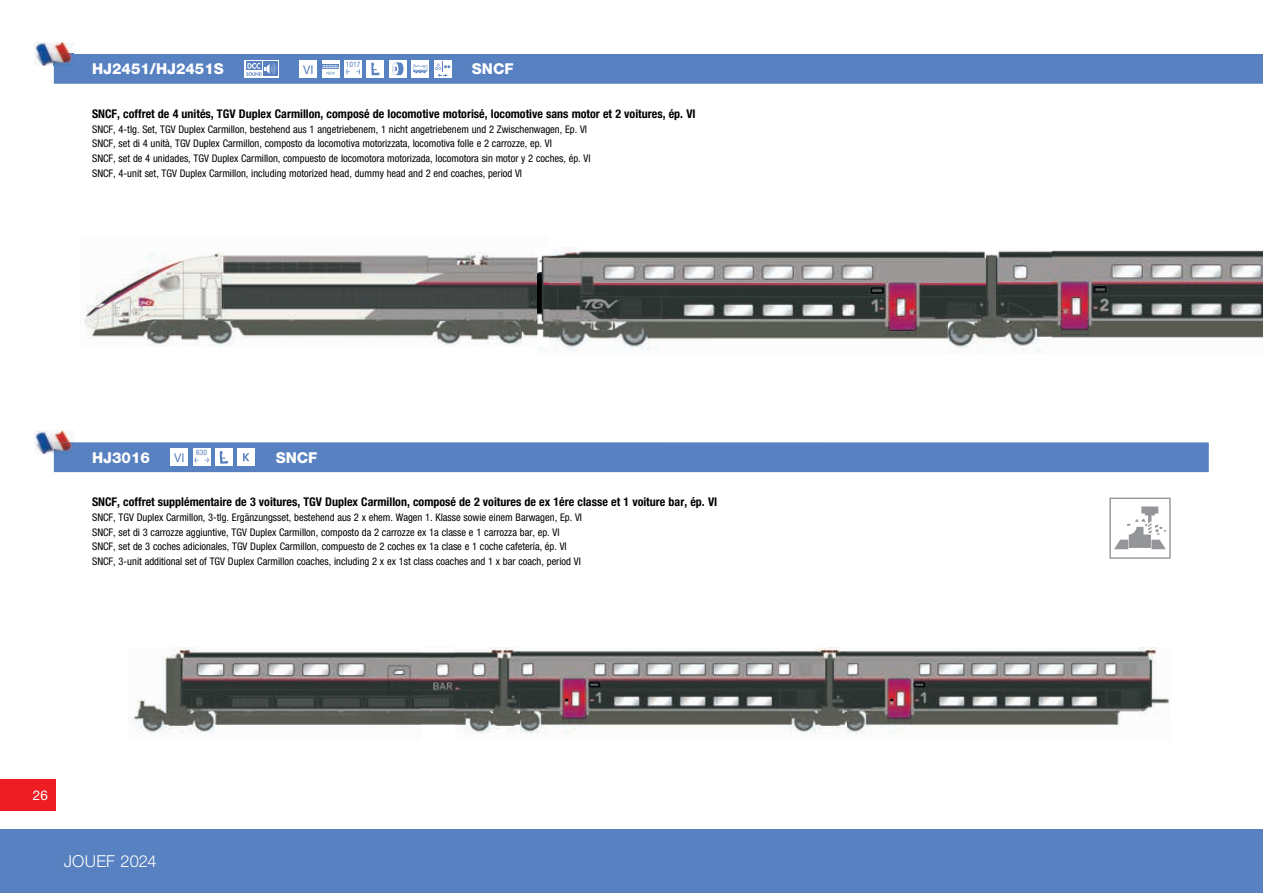
<style>
.page{position:relative;width:1263px;height:893px;background:#fff}
.page>*{position:absolute;margin:0;border:0;box-sizing:border-box;transform-origin:0 0}
.t1{font:300 16.5px "Helvetica Neue LT Std";letter-spacing:.005em;color:#fff}
.t2{font:800 15px "Helvetica Neue LT Std";color:#fff}
.t3{font:13.5px "Helvetica Neue LT Std";color:#fff}
.t4{font:700 condensed 12px "Helvetica Neue LT Std";color:#000}
.t5{font:12px "Helvetica Neue LT Std";color:#5881c1}
.t6{font:condensed 10.5px/14.7px "Helvetica Neue LT Std";color:#000}
.t7{font:condensed 7.5px "Helvetica Neue LT Std";color:#5881c1}
</style>
<div class="page">
<div style="left:0;top:829px;width:1263px;height:64px;background:#5881c1"></div>
<div style="left:0;top:779px;width:55px;height:32px;background:#ee1d23"></div>
<div style="left:54px;top:54px;width:1209px;height:30px;background:#5881c1"></div>
<svg style="left:246px;top:63px;width:30px;height:13px"></svg>
<div style="left:300px;top:60px;width:17px;height:17px;background:#fff"></div>
<div style="left:322px;top:60px;width:17px;height:17px;background:#fff"></div>
<div style="left:322px;top:64px;width:17px;height:5px;background:#5881c1"></div>
<svg style="left:323px;top:65px;width:16px;height:10px"></svg>
<div style="left:345px;top:60px;width:17px;height:17px;background:#fff"></div>
<svg style="left:346px;top:69px;width:4px;height:5px"></svg>
<svg style="left:356px;top:69px;width:4px;height:5px"></svg>
<div style="left:367px;top:60px;width:17px;height:17px;background:#fff"></div>
<svg style="left:371px;top:63px;width:9px;height:12px"></svg>
<svg style="left:389px;top:60px;width:17px;height:17px"></svg>
<svg style="left:392px;top:63px;width:11px;height:12px"></svg>
<div style="left:412px;top:60px;width:17px;height:17px;background:#fff"></div>
<svg style="left:413px;top:64px;width:14px;height:9px"></svg>
<div style="left:434px;top:60px;width:17px;height:17px;background:#fff"></div>
<svg style="left:435px;top:61px;width:15px;height:16px"></svg>
<img style="left:34px;top:42px;width:40px;height:24px">
<img style="left:54px;top:54px;width:20px;height:12px">
<div style="left:54px;top:442px;width:1155px;height:30px;background:#5881c1"></div>
<div style="left:171px;top:449px;width:17px;height:17px;background:#fff"></div>
<div style="left:193px;top:449px;width:17px;height:17px;background:#fff"></div>
<svg style="left:195px;top:458px;width:4px;height:5px"></svg>
<svg style="left:205px;top:458px;width:4px;height:5px"></svg>
<div style="left:215px;top:449px;width:17px;height:17px;background:#fff"></div>
<svg style="left:220px;top:451px;width:9px;height:13px"></svg>
<div style="left:238px;top:449px;width:17px;height:17px;background:#fff"></div>
<svg style="left:243px;top:453px;width:7px;height:8px"></svg>
<img style="left:34px;top:430px;width:40px;height:24px">
<img style="left:54px;top:442px;width:20px;height:12px">
<img style="left:85px;top:252px;width:453px;height:94px">
<img style="left:538px;top:247px;width:411px;height:104px">
<img style="left:949px;top:251px;width:47px;height:49px">
<img style="left:949px;top:300px;width:47px;height:48px">
<img style="left:538px;top:247px;width:10px;height:99px">
<img style="left:1051px;top:250px;width:212px;height:88px">
<img style="left:996px;top:250px;width:55px;height:102px">
<img style="left:846px;top:648px;width:325px;height:86px">
<img style="left:519px;top:648px;width:327px;height:86px">
<img style="left:131px;top:648px;width:388px;height:86px">
<svg style="left:1109px;top:498px;width:62px;height:61px"></svg>
<h2 class="t2" style="left:92px;top:60px;width:133px">HJ2451/HJ2451S</h2>
<p class="t5" style="left:303px;top:63px;width:12px">VI</p>
<p class="t7" style="left:346px;top:60px;width:16px">1017</p>
<h2 class="t2" style="left:472px;top:60px;width:43px">SNCF</h2>
<p class="t4" style="left:92px;top:106px;width:605px">SNCF, coffret de 4 unités, TGV Duplex Carmillon, composé de locomotive motorisé, locomotive sans motor et 2 voitures, ép. VI</p>
<p class="t6" style="left:92px;top:121px;width:500px">SNCF, 4-tlg. Set, TGV Duplex Carmillon, bestehend aus 1 angetriebenem, 1 nicht angetriebenem und 2 Zwischenwagen, Ep. VI SNCF, set di 4 unità, TGV Duplex Carmillon, composto da locomotiva motorizzata, locomotiva folle e 2 carrozze, ep. VI<br>SNCF, set de 4 unidades, TGV Duplex Carmillon, compuesto de locomotora motorizada, locomotora sin motor y 2 coches, ép. VI SNCF, 4-unit set, TGV Duplex Carmillon, including motorized head, dummy head and 2 end coaches, period VI</p>
<h2 class="t2" style="left:92px;top:448px;width:59px">HJ3016</h2>
<p class="t5" style="left:174px;top:451px;width:12px">VI</p>
<p class="t7" style="left:196px;top:448px;width:12px">630</p>
<h2 class="t2" style="left:276px;top:448px;width:43px">SNCF</h2>
<p class="t4" style="left:92px;top:495px;width:627px">SNCF, coffret supplémentaire de 3 voitures, TGV Duplex Carmillon, composé de 2 voitures de ex 1ére classe et 1 voiture bar, ép. VI</p>
<p class="t6" style="left:92px;top:510px;width:491px">SNCF, TGV Duplex Carmillon, 3-tlg. Ergänzungsset, bestehend aus 2 x ehem. Wagen 1. Klasse sowie einem Barwagen, Ep. VI SNCF, set di 3 carrozze aggiuntive, TGV Duplex Carmillon, composto da 2 carrozze ex 1a classe e 1 carrozza bar, ep. VI SNCF, set de 3 coches adicionales, TGV Duplex Carmillon, compuesto de 2 coches ex 1a clase e 1 coche cafetería, ép. VI SNCF, 3-unit additional set of TGV Duplex Carmillon coaches, including 2 x ex 1st class coaches and 1 x bar coach, period VI</p>
<p class="t3" style="left:33px;top:787px;width:16px">26</p>
<h1 class="t1" style="left:64px;top:851px;width:94px">JOUEF 2024</h1>
</div>
